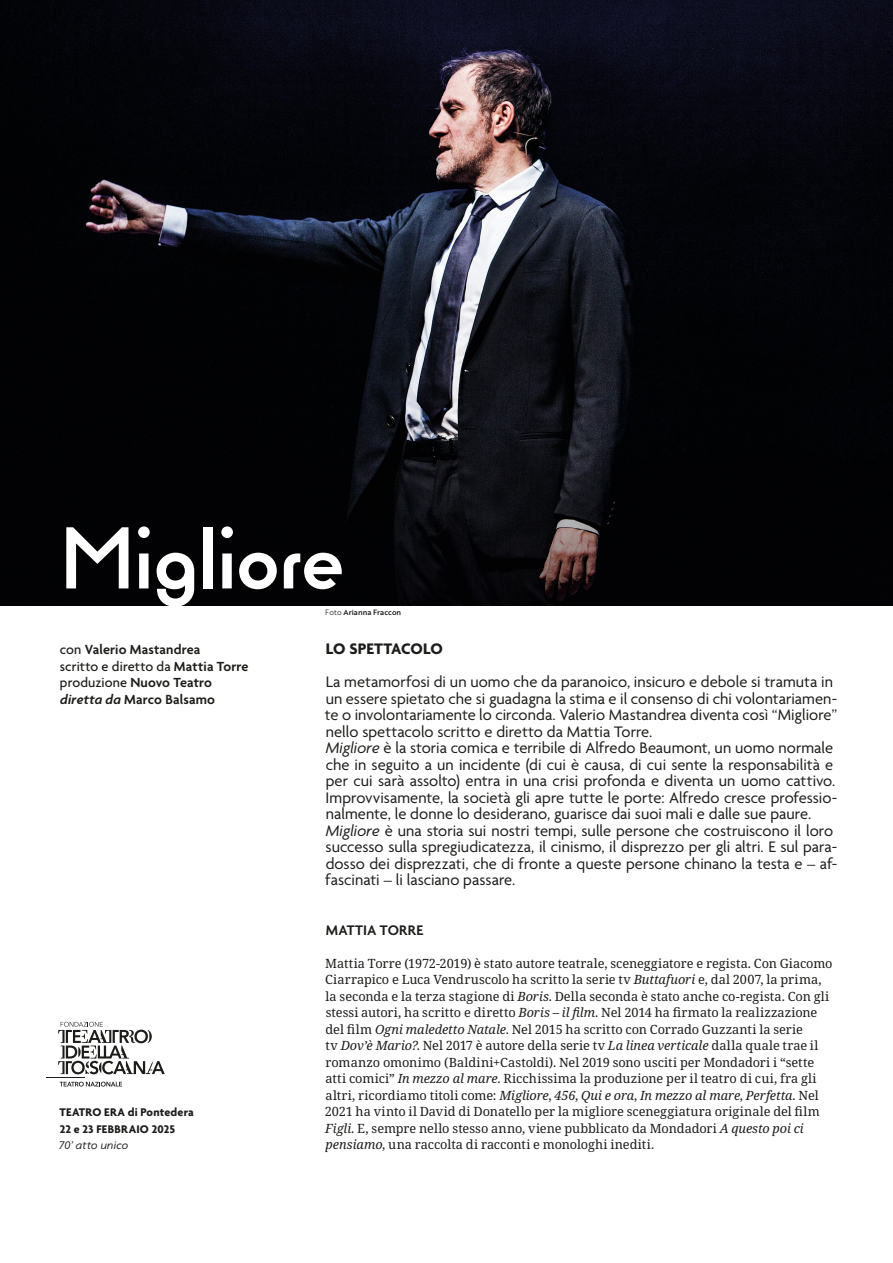
<style>
.page{position:relative;width:893px;height:1263px;background:#fff}
.page>*{position:absolute;margin:0;border:0;box-sizing:border-box;transform-origin:0 0}
.t1{font:84px "Reross Quadratic";letter-spacing:-.025em;color:#fff}
.t2{font:16.5px/16.5px "Agenda";color:#1d1d1b}
.t3{font:700 16.5px "Agenda";letter-spacing:-.005em;color:#1d1d1b}
.t4{font:600 15px "Agenda";letter-spacing:.015em;color:#1d1d1b}
.t5{font:600 14.25px/16.5px "Agenda";letter-spacing:.01em;color:#1d1d1b}
.t6{font:12.75px/16.5px "Noto Serif";color:#1d1d1b}
.t7{font:700 12px/16.5px "Agenda";letter-spacing:.015em;color:#1d1d1b}
.t8{font:italic 12px "Agenda";letter-spacing:.015em;color:#1d1d1b}
.t9{font:7.5px "Brother 1816 Medium";letter-spacing:.01em;color:#1d1d1b}
.s1{font-weight:500}
.s2{font-style:italic}
.s3{font-family:"Brother 1816 Book"}
</style>
<div class="page">
<img style="left:0;top:0;width:893px;height:606px">
<svg style="left:60px;top:1082px;width:62px;height:4px"></svg>
<hr style="left:47px;top:1078px;width:38px;height:1px;background:#1d1d1b">
<svg style="left:58px;top:1022px;width:107px;height:52px"></svg>
<h1 class="t1" style="left:61px;top:503px;width:286px">Migliore</h1>
<p class="t5" style="left:60px;top:642px;width:190px"><span class="s1">con</span> Valerio Mastandrea<br><span class="s1">scritto e diretto da</span> Mattia Torre <span class="s1">produzione</span> Nuovo Teatro <span class="s2">diretta da</span> Marco Balsamo</p>
<p class="t7" style="left:60px;top:1105px;width:136px">TEATRO ERA di Pontedera<br>22 e 23 FEBBRAIO 2025</p>
<p class="t8" style="left:59px;top:1138px;width:71px">70’ atto unico</p>
<p class="t9" style="left:325px;top:606px;width:77px"><span class="s3">Foto</span> Arianna Fraccon</p>
<p class="t3" style="left:326px;top:640px;width:119px">LO SPETTACOLO</p>
<p class="t2" style="left:325px;top:675px;width:514px">La metamorfosi di un uomo che da paranoico, insicuro e debole si tramuta in un essere spietato che si guadagna la stima e il consenso di chi volontariamen&shy;te o involontariamente lo circonda. Valerio Mastandrea diventa così “Migliore” nello spettacolo scritto e diretto da Mattia Torre.<br><span class="s2">Migliore</span> è la storia comica e terribile di Alfredo Beaumont, un uomo normale che in seguito a un incidente (di cui è causa, di cui sente la responsabilità e per cui sarà assolto) entra in una crisi profonda e diventa un uomo cattivo.<br>Improvvisamente, la società gli apre tutte le porte: Alfredo cresce professio&shy;nalmente, le donne lo desiderano, guarisce dai suoi mali e dalle sue paure.<br><span class="s2">Migliore</span> è una storia sui nostri tempi, sulle persone che costruiscono il loro successo sulla spregiudicatezza, il cinismo, il disprezzo per gli altri. E sul para&shy;dosso dei disprezzati, che di fronte a queste persone chinano la testa e – af&shy;fascinati – li lasciano passare.</p>
<p class="t4" style="left:326px;top:922px;width:99px">MATTIA TORRE</p>
<p class="t6" style="left:325px;top:955px;width:509px">Mattia Torre (1972-2019) è stato autore teatrale, sceneggiatore e regista. Con Giacomo Ciarrapico e Luca Vendruscolo ha scritto la serie tv <span class="s2">Buttafuori</span> e, dal 2007, la prima, la seconda e la terza stagione di <span class="s2">Boris</span>. Della seconda è stato anche co-regista. Con gli stessi autori, ha scritto e diretto <span class="s2">Boris – il film</span>. Nel 2014 ha firmato la realizzazione del film <span class="s2">Ogni maledetto Natale</span>. Nel 2015 ha scritto con Corrado Guzzanti la serie<br>tv <span class="s2">Dov’è Mario?</span>. Nel 2017 è autore della serie tv <span class="s2">La linea verticale</span> dalla quale trae il romanzo omonimo (Baldini+Castoldi). Nel 2019 sono usciti per Mondadori i “sette atti comici” <span class="s2">In mezzo al mare</span>. Ricchissima la produzione per il teatro di cui, fra gli altri, ricordiamo titoli come: <span class="s2">Migliore</span>, <span class="s2">456</span>, <span class="s2">Qui e ora</span>, <span class="s2">In mezzo al mare</span>, <span class="s2">Perfetta</span>. Nel 2021 ha vinto il David di Donatello per la migliore sceneggiatura originale del film <span class="s2">Figli</span>. E, sempre nello stesso anno, viene pubblicato da Mondadori <span class="s2">A questo poi ci pensiamo</span>, una raccolta di racconti e monologhi inediti.</p>
</div>
